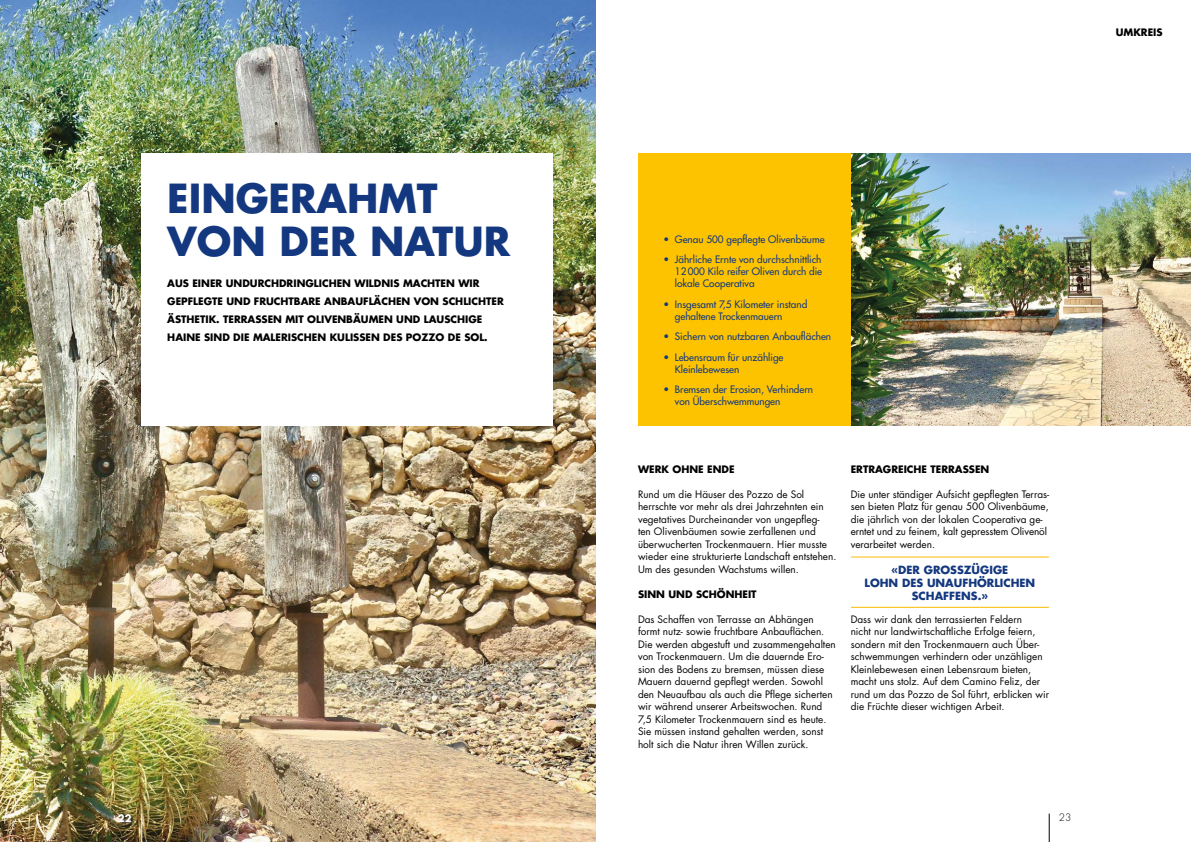
<style>
.page{position:relative;width:1191px;height:842px;background:#fff}
.page>*{position:absolute;margin:0;border:0;box-sizing:border-box;transform-origin:0 0}
.t1{font:700 39px/43px "Futura";color:#14387f}
.t2{font:700 11px/13px "Futura";color:#14387f;text-align:center}
.t3{font:10px/12.5px "Futura";color:#000}
.t4{font:10px/12px "Futura";color:#14387f}
.t5{font:700 10px/18px "Futura";color:#000}
.t6{font:700 10px "Futura";color:#fff}
.t7{font:300 10px "Futura";color:#000}
</style>
<div class="page">
<img style="left:0;top:0;width:595px;height:842px">
<img style="left:850px;top:153px;width:341px;height:272px">
<svg style="left:1048px;top:814px;width:1px;height:28px"></svg>
<svg style="left:141px;top:814px;width:1px;height:28px"></svg>
<svg style="left:117px;top:813px;width:19px;height:14px"></svg>
<div style="left:638px;top:153px;width:212px;height:272px;background:#fdc300"></div>
<div style="left:142px;top:153px;width:411px;height:272px;background:#fff"></div>
<hr style="left:851px;top:557px;width:198px;height:1px;background:#fbba00">
<hr style="left:851px;top:607px;width:198px;height:1px;background:#fbba00">
<p class="t5" style="left:1115px;top:23px;width:48px">UMKREIS</p>
<h1 class="t1" style="left:167px;top:176px;width:344px">EINGERAHMT<br>VON DER NATUR</h1>
<p class="t5" style="left:167px;top:274px;width:338px">AUS EINER UNDURCHDRINGLICHEN WILDNIS MACHTEN WIR GEPFLEGTE UND FRUCHTBARE ANBAUFLÄCHEN VON SCHLICHTER ÄSTHETIK. TERRASSEN MIT OLIVENBÄUMEN UND LAUSCHIGE HAINE SIND DIE MALERISCHEN KULISSEN DES POZZO DE SOL.</p>
<p class="t4" style="left:663px;top:233px;width:162px">• Genau 500 gepflegte Olivenbäume</p>
<p class="t4" style="left:675px;top:254px;width:149px;text-align:justify;text-indent:-11px">• Jährliche Ernte von durchschnittlich 12000 Kilo reifer Oliven durch die lokale Cooperativa</p>
<p class="t4" style="left:675px;top:298px;width:134px;text-indent:-11px">• Insgesamt 7,5 Kilometer instand gehaltene Trockenmauern</p>
<p class="t4" style="left:663px;top:331px;width:169px">• Sichern von nutzbaren Anbauflächen</p>
<p class="t4" style="left:675px;top:351px;width:110px;text-indent:-11px">• Lebensraum für unzählige<br>Kleinlebewesen</p>
<p class="t4" style="left:675px;top:384px;width:140px;text-indent:-11px">• Bremsen der Erosion, Verhindern von Überschwemmungen</p>
<p class="t5" style="left:638px;top:460px;width:98px">WERK OHNE ENDE</p>
<p class="t3" style="left:638px;top:488px;width:200px">Rund um die Häuser des Pozzo de Sol herrschte vor mehr als drei Jahrzehnten ein vegetatives Durcheinander von ungepfleg-<br>ten Olivenbäumen sowie zerfallenen und überwucherten Trockenmauern. Hier musste wieder eine strukturierte Landschaft entstehen.<br>Um des gesunden Wachstums willen.</p>
<p class="t5" style="left:638px;top:585px;width:120px">SINN UND SCHÖNHEIT</p>
<p class="t3" style="left:638px;top:613px;width:199px">Das Schaffen von Terrasse an Abhängen formt nutz- sowie fruchtbare Anbauflächen.<br>Die werden abgestuft und zusammengehalten von Trockenmauern. Um die dauernde Ero&shy;sion des Bodens zu bremsen, müssen diese Mauern dauernd gepflegt werden. Sowohl den Neuaufbau als auch die Pflege sicherten wir während unserer Arbeitswochen. Rund 7,5 Kilometer Trockenmauern sind es heute.<br>Sie müssen instand gehalten werden, sonst holt sich die Natur ihren Willen zurück.</p>
<p class="t5" style="left:850px;top:460px;width:140px">ERTRAGREICHE TERRASSEN</p>
<p class="t3" style="left:850px;top:488px;width:200px">Die unter ständiger Aufsicht gepflegten Terras&shy;sen bieten Platz für genau 500 Olivenbäume, die jährlich von der lokalen Cooperativa ge&shy;erntet und zu feinem, kalt gepresstem Olivenöl verarbeitet werden.</p>
<p class="t2" style="left:864px;top:563px;width:172px">«DER GROSSZÜGIGE<br>LOHN DES UNAUFHÖRLICHEN<br>SCHAFFENS.»</p>
<p class="t3" style="left:850px;top:613px;width:200px">Dass wir dank den terrassierten Feldern<br>nicht nur landwirtschaftliche Erfolge feiern, sondern mit den Trockenmauern auch Über&shy;schwemmungen verhindern oder unzähligen Kleinlebewesen einen Lebensraum bieten, macht uns stolz. Auf dem Camino Feliz, der rund um das Pozzo de Sol führt, erblicken wir die Früchte dieser wichtigen Arbeit.</p>
<p class="t6" style="left:118px;top:811px;width:15px">22</p>
<p class="t7" style="left:1059px;top:811px;width:14px">23</p>
</div>
